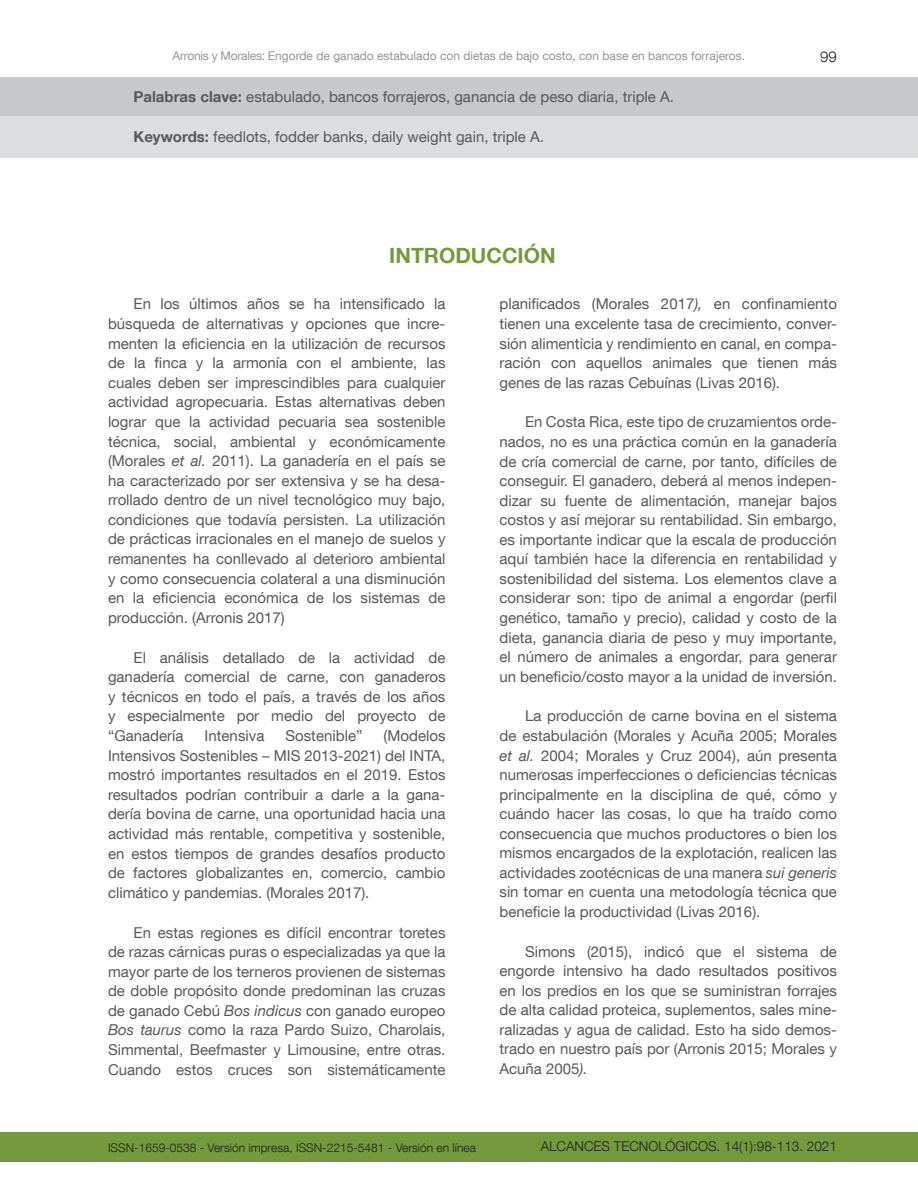
<style>
.page{position:relative;width:918px;height:1188px;background:#fff}
.page>*{position:absolute;margin:0;border:0;box-sizing:border-box;transform-origin:0 0}
.TIT_02_VERDE{font:700 21px "Helvetica Neue LT Com";color:#759a3d}
._0_CUERPO_tab{font:15px/19.6px "Helvetica Neue LT Com";color:#57585a;text-align:justify}
.CUERPO_RESUMEN{font:15px "Helvetica Neue LT Com";color:#57585a}
.t1{font:300 15px "Helvetica Neue LT Com";color:#231f20}
.t2{font:300 13.5px "Helvetica Neue LT Com";color:#231f20}
.t3{font:12px "Helvetica Neue LT Com";color:#939598}
.t4{font:300 12px "Helvetica Neue LT Com";color:#231f20}
.s1{font-weight:700}
.s2{font-style:italic}
</style>
<div class="page">
<div style="left:0;top:77px;width:918px;height:41px;background:#c7c8ca"></div>
<div style="left:0;top:116px;width:918px;height:42px;background:#dcdddf"></div>
<div style="left:0;top:1132px;width:918px;height:30px;background:#759a3d"></div>
<p class="t3" style="left:173px;top:49px;width:574px">Arronis y Morales: Engorde de ganado estabulado con dietas de bajo costo, con base en bancos forrajeros.</p>
<p class="CUERPO_RESUMEN" style="left:134px;top:88px;width:542px"><span class="s1">Palabras clave:</span> estabulado, bancos forrajeros, ganancia de peso diaria, triple A.</p>
<p class="CUERPO_RESUMEN" style="left:134px;top:128px;width:412px"><span class="s1">Keywords:</span> feedlots, fodder banks, daily weight gain, triple A.</p>
<p class="t1" style="left:820px;top:47px;width:18px">99</p>
<p class="TIT_02_VERDE" style="left:389px;top:242px;width:168px">INTRODUCCIÓN</p>
<p class="_0_CUERPO_tab" style="left:108px;top:294px;width:339px;text-indent:26px">En los últimos años se ha intensificado la búsqueda de alternativas y opciones que incre&shy;menten la eficiencia en la utilización de recursos de la finca y la armonía con el ambiente, las cuales deben ser imprescindibles para cualquier actividad agropecuaria. Estas alternativas deben lograr que la actividad pecuaria sea sostenible técnica, social, ambiental y económicamente (Morales <span class="s2">et al.</span> 2011). La ganadería en el país se ha caracterizado por ser extensiva y se ha desa&shy;rrollado dentro de un nivel tecnológico muy bajo, condiciones que todavía persisten. La utilización de prácticas irracionales en el manejo de suelos y remanentes ha conllevado al deterioro ambiental y como consecuencia colateral a una disminución en la eficiencia económica de los sistemas de producción. (Arronis 2017)</p>
<p class="_0_CUERPO_tab" style="left:108px;top:647px;width:339px;text-indent:26px">El análisis detallado de la actividad de ganadería comercial de carne, con ganaderos y técnicos en todo el país, a través de los años y especialmente por medio del proyecto de “Ganadería</p>
<p class="_0_CUERPO_tab" style="left:500px;top:294px;width:339px">planificados (Morales 2017<span class="s2">),</span> en confinamiento tienen una excelente tasa de crecimiento, conver&shy;sión alimenticia y rendimiento en canal, en compa&shy;ración con aquellos animales que tienen más genes de las razas Cebuínas (Livas 2016).</p>
<p class="_0_CUERPO_tab" style="left:500px;top:412px;width:339px;text-indent:26px">En Costa Rica, este tipo de cruzamientos orde&shy;nados, no es una práctica común en la ganadería de cría comercial de carne, por tanto, difíciles de conseguir. El ganadero, deberá al menos indepen&shy;dizar su fuente de alimentación, manejar bajos costos y así mejorar su rentabilidad. Sin embargo, es importante indicar que la escala de producción aquí también hace la diferencia en rentabilidad y sostenibilidad del sistema. Los elementos clave a considerar son: tipo de animal a engordar (perfil genético, tamaño y precio), calidad y costo de la dieta, ganancia diaria de peso y muy importante, el número de animales a engordar, para generar un beneficio/costo mayor a la unidad de inversión.</p>
<p class="_0_CUERPO_tab" style="left:500px;top:706px;width:339px;text-indent:26px">La producción de carne bovina en el sistema de estabulación (Morales y Acuña 2005; Morales <span class="s2">et al.</span> 2004; Morales y Cruz 2004), aún presenta numerosas imperfecciones o deficiencias técnicas principalmente en la disciplina de qué, cómo y cuándo hacer las cosas, lo que ha traído como consecuencia que muchos productores o bien los mismos encargados de la explotación, realicen las actividades zootécnicas de una manera <span class="s2">sui generis </span>sin tomar en cuenta una metodología técnica que beneficie la productividad (Livas 2016).</p>
<p class="_0_CUERPO_tab" style="left:500px;top:941px;width:339px;text-indent:26px">Simons (2015), indicó que el sistema de engorde intensivo ha dado resultados positivos en los predios en los que se suministran forrajes de alta calidad proteica, suplementos, sales mine&shy;ralizadas y agua de calidad. Esto ha sido demos&shy;trado en nuestro país por (Arronis 2015; Morales y Acuña 2005<span class="s2">).</span></p>
<p class="_0_CUERPO_tab" style="left:108px;top:725px;width:339px;text-indent:276px">(Modelos Intensivos Sostenibles – MIS 2013-2021) del INTA, mostró importantes resultados en el 2019. Estos resultados podrían contribuir a darle a la gana&shy;dería bovina de carne, una oportunidad hacia una actividad más rentable, competitiva y sostenible, en estos tiempos de grandes desafíos producto de factores globalizantes en, comercio, cambio climático y pandemias. (Morales 2017).</p>
<p class="_0_CUERPO_tab" style="left:108px;top:922px;width:339px;text-indent:26px">En estas regiones es difícil encontrar toretes de razas cárnicas puras o especializadas ya que la mayor parte de los terneros provienen de sistemas de doble propósito donde predominan las cruzas de ganado Cebú <span class="s2">Bos indicus</span> con ganado europeo <span class="s2">Bos taurus</span> como la raza Pardo Suizo, Charolais, Simmental, Beefmaster y Limousine, entre otras.<br>Cuando estos cruces son sistemáticamente</p>
<p class="_0_CUERPO_tab" style="left:205px;top:725px;width:61px">Intensiva</p>
<p class="_0_CUERPO_tab" style="left:285px;top:725px;width:78px">Sostenible”</p>
<p class="t4" style="left:108px;top:1140px;width:369px">ISSN-1659-0538 - Versión impresa, ISSN-2215-5481 - Versión en línea</p>
<p class="t2" style="left:541px;top:1138px;width:298px">ALCANCES TECNOLÓGICOS. 14(1):98-113. 2021</p>
</div>
